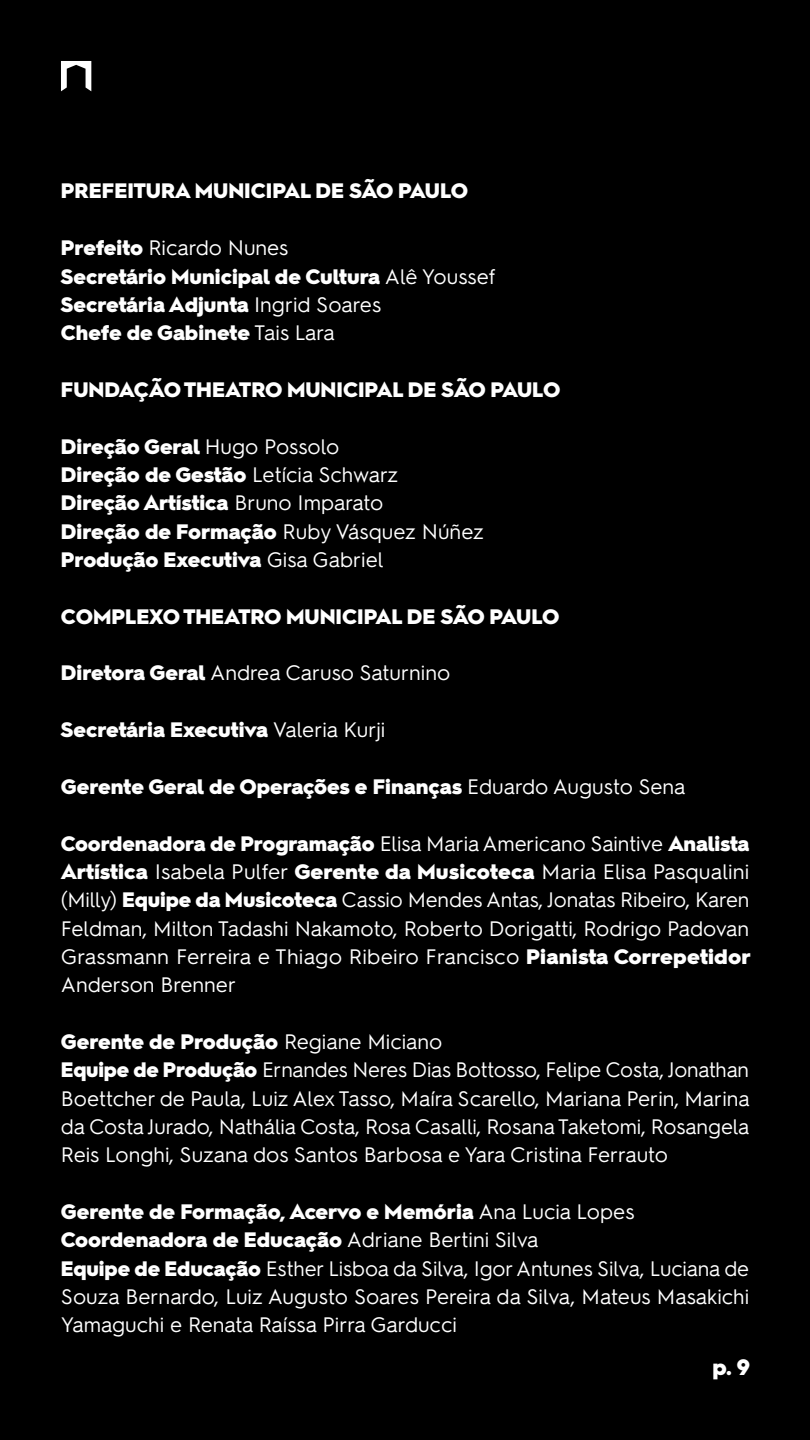
<style>
.page{position:relative;width:810px;height:1440px;background:#000}
.page>*{position:absolute;margin:0;border:0;box-sizing:border-box;transform-origin:0 0}
.t1{font:900 22.5px "Hurme Geometric Sans 2";color:#fff}
.t2{font:21px/28.3px "Hurme Geometric Sans 2";letter-spacing:-.005em;color:#fff}
.t3{font:900 21px/28.3px "Hurme Geometric Sans 2";color:#fff}
.s1{font-weight:400}
.s2{font-weight:900}
</style>
<div class="page">
<svg style="left:61px;top:61px;width:30px;height:30px"></svg>
<p class="t3" style="left:61px;top:176px;width:409px">PREFEITURA MUNICIPAL DE SÃO PAULO</p>
<p class="t3" style="left:61px;top:233px;width:436px">Prefeito <span class="s1">Ricardo Nunes<br></span>Secretário Municipal de Cultura <span class="s1">Alê Youssef<br></span>Secretária Adjunta <span class="s1">Ingrid Soares<br></span>Chefe de Gabinete <span class="s1">Tais Lara</span></p>
<p class="t3" style="left:61px;top:374px;width:501px">FUNDAÇÃO THEATRO MUNICIPAL DE SÃO PAULO</p>
<p class="t3" style="left:61px;top:431px;width:425px">Direção Geral <span class="s1">Hugo Possolo<br></span>Direção de Gestão <span class="s1">Letícia Schwarz<br></span>Direção Artística <span class="s1">Bruno Imparato<br></span>Direção de Formação <span class="s1">Ruby Vásquez Núñez </span>Produção Executiva <span class="s1">Gisa Gabriel</span></p>
<p class="t3" style="left:61px;top:601px;width:500px">COMPLEXO THEATRO MUNICIPAL DE SÃO PAULO</p>
<p class="t2" style="left:61px;top:657px;width:391px"><span class="s2">Diretora Geral</span> Andrea Caruso Saturnino</p>
<p class="t3" style="left:61px;top:715px;width:326px">Secretária Executiva <span class="s1">Valeria Kurji</span></p>
<p class="t3" style="left:61px;top:771px;width:626px">Gerente Geral de Operações e Finanças <span class="s1">Eduardo Augusto Sena</span></p>
<p class="t2" style="left:61px;top:828px;width:691px;text-align:justify"><span class="s2">Coordenadora de Programação</span> Elisa Maria Americano Saintive <span class="s2">Analista Artística</span> Isabela Pulfer <span class="s2">Gerente da Musicoteca</span> Maria Elisa Pasqualini (Milly) <span class="s2">Equipe da Musicoteca</span> Cassio Mendes Antas, Jonatas Ribeiro, Karen Feldman, Milton Tadashi Nakamoto, Roberto Dorigatti, Rodrigo Padovan Grassmann Ferreira e Thiago Ribeiro Francisco <span class="s2">Pianista Correpetidor </span>Anderson Brenner</p>
<p class="t2" style="left:61px;top:1026px;width:690px"><span class="s2">Gerente de Produção</span> Regiane Miciano<br><span class="s2">Equipe de Produção</span> Ernandes Neres Dias Bottosso, Felipe Costa, Jonathan Boettcher de Paula, Luiz Alex Tasso, Maíra Scarello, Mariana Perin, Marina da Costa Jurado, Nathália Costa, Rosa Casalli, Rosana Taketomi, Rosangela Reis Longhi, Suzana dos Santos Barbosa e Yara Cristina Ferrauto</p>
<p class="t2" style="left:61px;top:1196px;width:690px"><span class="s2">Gerente de Formação, Acervo e Memória</span> Ana Lucia Lopes <span class="s2">Coordenadora de Educação</span> Adriane Bertini Silva<br><span class="s2">Equipe de Educação</span> Esther Lisboa da Silva, Igor Antunes Silva, Luciana de Souza Bernardo, Luiz Augusto Soares Pereira da Silva, Mateus Masakichi Yamaguchi e Renata Raíssa Pirra Garducci</p>
<p class="t1" style="left:713px;top:1352px;width:39px">p. 9</p>
</div>
